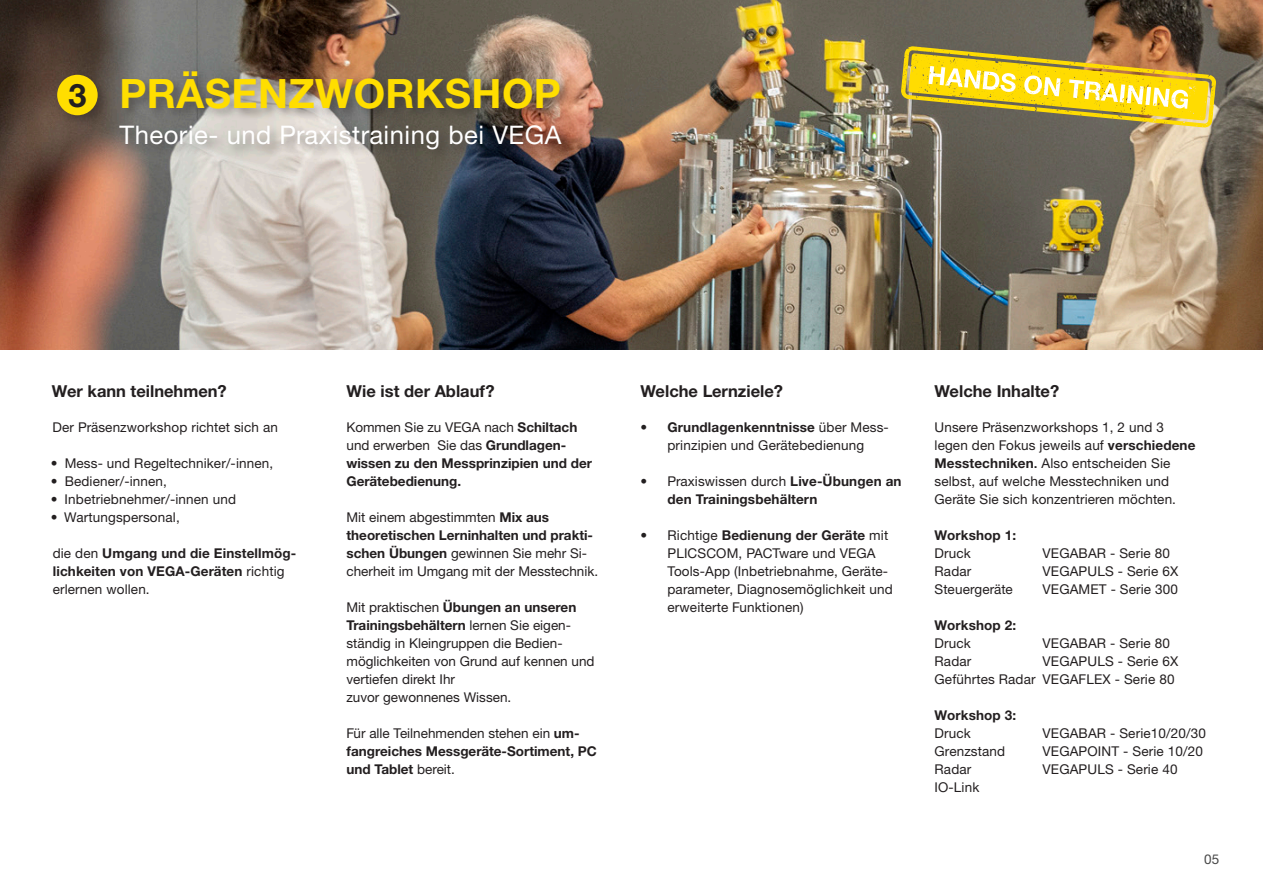
<style>
.page{position:relative;width:1263px;height:893px;background:#fff}
.page>*{position:absolute;margin:0;border:0;box-sizing:border-box;transform-origin:0 0}
._2_Headline_page_24pt_DE{font:700 40.5px "Helvetica Neue LTW1 G";letter-spacing:.01em;color:#ffde00}
.TitelÜberschrift{font:700 32.4px "Helvetica Neue LTW1 G";color:#231f20}
._2_Headline_page_24pt_DE-2{font:25.65px "Helvetica Neue LTW1 G";letter-spacing:.02em;color:#fff}
.Absatzformat_1{font:700 16.5px "Helvetica Neue LTW1 G";color:#231f20}
._1_Body_text_80K_DE{font:13.5px/18px "Helvetica Neue LTW1 G";letter-spacing:.01em;color:#231f20}
._1_Body_text_80K_DE-2{font:700 13.5px/18px "Helvetica Neue LTW1 G";color:#231f20}
.t1{font:13.5px "Helvetica Neue LTW1 G";color:#484848}
.s1{font-weight:400}
.s2{font-weight:700}
.s3{font-weight:500}
</style>
<div class="page">
<img style="left:0;top:0;width:1263px;height:349px">
<svg style="left:901px;top:46px;width:315px;height:82px"></svg>
<div style="left:54px;top:68px;width:520px;height:94px;background:#231f20;opacity:.4"></div>
<div style="left:57px;top:75px;width:41px;height:40px;background:#ffde00;border-radius:50%"></div>
<p class="TitelÜberschrift" style="left:68px;top:75px;width:20px">3</p>
<p class="_2_Headline_page_24pt_DE" style="left:119px;top:69px;width:443px">PRÄSENZWORKSHOP</p>
<p class="_2_Headline_page_24pt_DE-2" style="left:119px;top:119px;width:443px">Theorie- und Praxistraining bei VEGA</p>
<p class="Absatzformat_1" style="left:52px;top:381px;width:176px">Wer kann teilnehmen?</p>
<p class="Absatzformat_1" style="left:346px;top:381px;width:150px">Wie ist der Ablauf?</p>
<p class="Absatzformat_1" style="left:640px;top:381px;width:144px">Welche Lernziele?</p>
<p class="Absatzformat_1" style="left:934px;top:381px;width:126px">Welche Inhalte?</p>
<p class="_1_Body_text_80K_DE" style="left:53px;top:418px;width:227px">Der Präsenzworkshop richtet sich an</p>
<p class="_1_Body_text_80K_DE" style="left:51px;top:454px;width:224px">• Mess- und Regeltechniker/-innen,</p>
<p class="_1_Body_text_80K_DE" style="left:51px;top:472px;width:118px">• Bediener/-innen,</p>
<p class="_1_Body_text_80K_DE" style="left:51px;top:490px;width:187px">• Inbetriebnehmer/-innen und</p>
<p class="_1_Body_text_80K_DE" style="left:51px;top:508px;width:130px">• Wartungspersonal,</p>
<p class="_1_Body_text_80K_DE-2" style="left:53px;top:544px;width:245px"><span class="s1">die den</span> Umgang und die Einstellmög&shy;lichkeiten von VEGA-Geräten <span class="s1">richtig erlernen wollen.</span></p>
<p class="_1_Body_text_80K_DE-2" style="left:346px;top:418px;width:247px"><span class="s1">Kommen Sie zu VEGA nach</span> Schiltach <span class="s1">und erwerben Sie das</span> Grundlagen&shy;wissen zu den Messprinzipien und der<br>Gerätebedienung.</p>
<p class="_1_Body_text_80K_DE" style="left:346px;top:508px;width:253px">Mit einem abgestimmten <span class="s2">Mix aus theoretischen Lerninhalten und prakti&shy;schen Übungen</span> gewinnen Sie mehr Si&shy;cherheit im Umgang mit der Messtechnik.</p>
<p class="_1_Body_text_80K_DE" style="left:346px;top:598px;width:250px">Mit praktischen <span class="s2">Übungen an unseren<br>Trainingsbehältern</span> lernen Sie eigen&shy;ständig in Kleingruppen die Bedien&shy;möglichkeiten von Grund auf kennen und vertiefen direkt Ihr<br>zuvor gewonnenes Wissen.</p>
<p class="_1_Body_text_80K_DE-2" style="left:346px;top:724px;width:252px"><span class="s1">Für alle Teilnehmenden stehen ein</span> um&shy;fangreiches Messgeräte-Sortiment, PC und Tablet <span class="s1">bereit.</span></p>
<p class="_1_Body_text_80K_DE" style="left:640px;top:418px;width:250px;text-align:center"><span class="s2">• Grundlagenkenntnisse</span> über Mess&shy;prinzipien und Gerätebedienung</p>
<p class="_1_Body_text_80K_DE-2" style="left:667px;top:472px;width:236px;text-indent:-27px"><span class="s1">• Praxiswissen durch</span> Live-Übungen an den Trainingsbehältern</p>
<p class="_1_Body_text_80K_DE" style="left:667px;top:526px;width:227px;text-indent:-27px">• Richtige <span class="s2">Bedienung der Geräte</span> mit<br>PLICSCOM, PACTware und VEGA<br>Tools-App (Inbetriebnahme, Geräte&shy;parameter, Diagnosemöglichkeit und erweiterte Funktionen)</p>
<p class="_1_Body_text_80K_DE" style="left:934px;top:418px;width:262px">Unsere Präsenzworkshops 1, 2 und 3 legen den Fokus jeweils auf <span class="s2">verschiedene Messtechniken</span><span class="s3">.</span> Also entscheiden Sie selbst, auf welche Messtechniken und Geräte Sie sich konzentrieren möchten.</p>
<p class="_1_Body_text_80K_DE-2" style="left:934px;top:526px;width:83px">Workshop 1:<br><span class="s1">Druck</span></p>
<p class="_1_Body_text_80K_DE" style="left:1042px;top:544px;width:129px">VEGABAR - Serie 80</p>
<p class="_1_Body_text_80K_DE" style="left:934px;top:562px;width:38px">Radar</p>
<p class="_1_Body_text_80K_DE" style="left:1042px;top:562px;width:137px">VEGAPULS - Serie 6X</p>
<p class="_1_Body_text_80K_DE" style="left:934px;top:580px;width:80px">Steuergeräte</p>
<p class="_1_Body_text_80K_DE" style="left:1042px;top:580px;width:137px">VEGAMET - Serie 300</p>
<p class="_1_Body_text_80K_DE-2" style="left:934px;top:616px;width:83px">Workshop 2:<br><span class="s1">Druck</span></p>
<p class="_1_Body_text_80K_DE" style="left:1042px;top:634px;width:129px">VEGABAR - Serie 80</p>
<p class="_1_Body_text_80K_DE" style="left:934px;top:652px;width:245px;text-align:right">VEGAPULS - Serie 6X<br>Geführtes Radar VEGAFLEX - Serie 80</p>
<p class="_1_Body_text_80K_DE-2" style="left:934px;top:706px;width:83px">Workshop 3:<br><span class="s1">Druck</span></p>
<p class="_1_Body_text_80K_DE" style="left:934px;top:652px;width:38px">Radar</p>
<p class="_1_Body_text_80K_DE" style="left:1042px;top:724px;width:165px">VEGABAR - Serie10/20/30</p>
<p class="_1_Body_text_80K_DE" style="left:934px;top:742px;width:72px">Grenzstand</p>
<p class="_1_Body_text_80K_DE" style="left:1042px;top:742px;width:162px">VEGAPOINT - Serie 10/20</p>
<p class="_1_Body_text_80K_DE" style="left:934px;top:760px;width:38px">Radar</p>
<p class="_1_Body_text_80K_DE" style="left:1042px;top:760px;width:136px">VEGAPULS - Serie 40</p>
<p class="_1_Body_text_80K_DE" style="left:934px;top:778px;width:46px">IO-Link</p>
<p class="t1" style="left:1204px;top:851px;width:17px">05</p>
</div>
